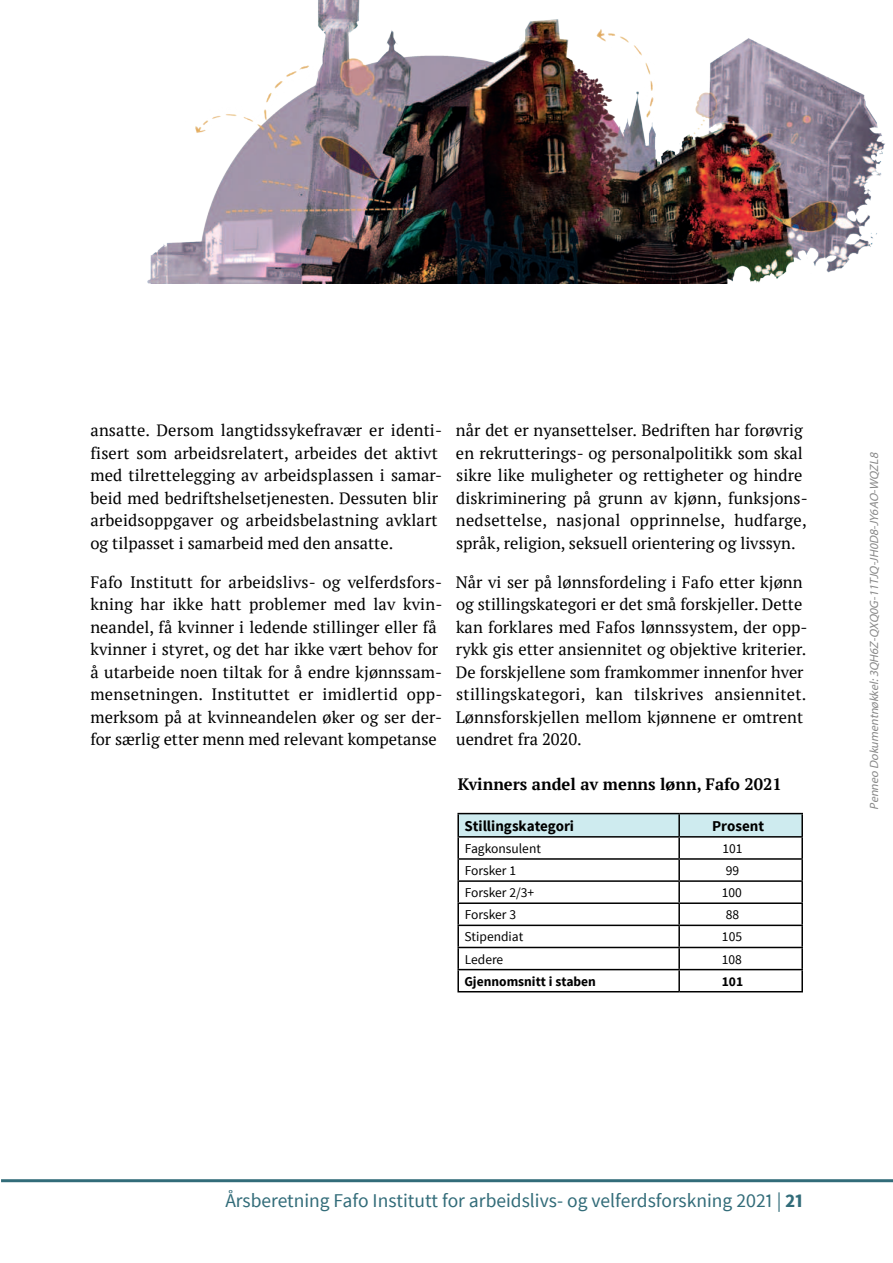
<style>
.page{position:relative;width:893px;height:1263px;background:#fff}
.page>*{position:absolute;margin:0;border:0;box-sizing:border-box;transform-origin:0 0}
.t1{font:19.5px "Source Sans Pro";color:#326c79}
.t2{font:16.5px/22.5px "PT Serif";letter-spacing:.005em;color:#000}
.t3{font:700 16.5px "PT Serif";color:#000}
.t4{font:700 15px "Source Sans Pro";color:#000}
.t5{font:13.5px "Source Sans Pro";color:#000}
.t6{font:700 13.5px "Source Sans Pro";color:#000}
.t7{font:italic 12px "Myriad Pro";color:#888}
.s1{font-weight:700}
</style>
<div class="page">
<hr style="left:1px;top:1179px;width:892px;height:3px;background:#326c79">
<div style="left:459px;top:814px;width:342px;height:22px;background:#ceebef"></div>
<hr style="left:457px;top:813px;width:222px;height:1px;background:#000">
<hr style="left:457px;top:814px;width:2px;height:22px;background:#000">
<hr style="left:679px;top:813px;width:124px;height:1px;background:#000">
<hr style="left:678px;top:814px;width:2px;height:22px;background:#000">
<hr style="left:801px;top:814px;width:2px;height:22px;background:#000">
<hr style="left:457px;top:836px;width:222px;height:1px;background:#000">
<hr style="left:457px;top:837px;width:2px;height:21px;background:#000">
<hr style="left:679px;top:836px;width:124px;height:1px;background:#000">
<hr style="left:678px;top:837px;width:2px;height:21px;background:#000">
<hr style="left:801px;top:837px;width:2px;height:21px;background:#000">
<hr style="left:457px;top:858px;width:222px;height:2px;background:#000">
<hr style="left:457px;top:860px;width:2px;height:20px;background:#000">
<hr style="left:679px;top:858px;width:124px;height:2px;background:#000">
<hr style="left:678px;top:860px;width:2px;height:20px;background:#000">
<hr style="left:801px;top:860px;width:2px;height:20px;background:#000">
<hr style="left:457px;top:880px;width:222px;height:2px;background:#000">
<hr style="left:457px;top:882px;width:2px;height:20px;background:#000">
<hr style="left:679px;top:880px;width:124px;height:2px;background:#000">
<hr style="left:678px;top:882px;width:2px;height:20px;background:#000">
<hr style="left:801px;top:882px;width:2px;height:20px;background:#000">
<hr style="left:457px;top:902px;width:222px;height:2px;background:#000">
<hr style="left:457px;top:904px;width:2px;height:20px;background:#000">
<hr style="left:679px;top:902px;width:124px;height:2px;background:#000">
<hr style="left:678px;top:904px;width:2px;height:20px;background:#000">
<hr style="left:801px;top:904px;width:2px;height:20px;background:#000">
<hr style="left:457px;top:924px;width:222px;height:2px;background:#000">
<hr style="left:457px;top:926px;width:2px;height:21px;background:#000">
<hr style="left:679px;top:924px;width:124px;height:2px;background:#000">
<hr style="left:678px;top:926px;width:2px;height:21px;background:#000">
<hr style="left:801px;top:926px;width:2px;height:21px;background:#000">
<hr style="left:457px;top:947px;width:222px;height:1px;background:#000">
<hr style="left:457px;top:948px;width:2px;height:21px;background:#000">
<hr style="left:679px;top:947px;width:124px;height:1px;background:#000">
<hr style="left:678px;top:948px;width:2px;height:21px;background:#000">
<hr style="left:801px;top:948px;width:2px;height:21px;background:#000">
<hr style="left:457px;top:969px;width:222px;height:1px;background:#000">
<hr style="left:457px;top:970px;width:2px;height:21px;background:#000">
<hr style="left:679px;top:969px;width:124px;height:1px;background:#000">
<hr style="left:678px;top:970px;width:2px;height:21px;background:#000">
<hr style="left:801px;top:970px;width:2px;height:21px;background:#000">
<hr style="left:457px;top:991px;width:222px;height:1px;background:#000">
<hr style="left:679px;top:991px;width:124px;height:1px;background:#000">
<img style="left:147px;top:0;width:738px;height:284px">
<p class="t2" style="left:90px;top:419px;width:353px">ansatte. Dersom langtidssykefravær er identi&shy;fisert som arbeidsrelatert, arbeides det aktivt med tilrettelegging av arbeidsplassen i samar&shy;beid med bedriftshelsetjenesten. Dessuten blir arbeidsoppgaver og arbeidsbelastning avklart og tilpasset i samarbeid med den ansatte.</p>
<p class="t2" style="left:90px;top:571px;width:353px">Fafo Institutt for arbeidslivs- og velferdsfors&shy;kning har ikke hatt problemer med lav kvin&shy;neandel, få kvinner i ledende stillinger eller få kvinner i styret, og det har ikke vært behov for å utarbeide noen tiltak for å endre kjønnssam&shy;mensetningen. Instituttet er imidlertid opp&shy;merksom på at kvinneandelen øker og ser der&shy;for særlig etter menn med relevant kompetanse</p>
<p class="t2" style="left:456px;top:419px;width:353px">når det er nyansettelser. Bedriften har forøvrig en rekrutterings- og personalpolitikk som skal sikre like muligheter og rettigheter og hindre diskriminering på grunn av kjønn, funksjons&shy;nedsettelse, nasjonal opprinnelse, hudfarge, språk, religion, seksuell orientering og livssyn.</p>
<p class="t2" style="left:456px;top:571px;width:353px">Når vi ser på lønnsfordeling i Fafo etter kjønn og stillingskategori er det små forskjeller. Dette kan forklares med Fafos lønnssystem, der opp&shy;rykk gis etter ansiennitet og objektive kriterier.<br>De forskjellene som framkommer innenfor hver stillingskategori, kan tilskrives ansiennitet.<br>Lønnsforskjellen mellom kjønnene er omtrent uendret fra 2020.</p>
<p class="t3" style="left:458px;top:777px;width:325px">Kvinners andel av menns lønn, Fafo 2021</p>
<p class="t4" style="left:464px;top:820px;width:111px">Stillingskategori</p>
<p class="t4" style="left:712px;top:820px;width:53px">Prosent</p>
<p class="t5" style="left:465px;top:841px;width:78px">Fagkonsulent</p>
<p class="t5" style="left:722px;top:841px;width:22px">101</p>
<p class="t5" style="left:465px;top:863px;width:53px">Forsker 1</p>
<p class="t5" style="left:726px;top:863px;width:15px">99</p>
<p class="t5" style="left:465px;top:884px;width:71px">Forsker 2/3+</p>
<p class="t5" style="left:722px;top:885px;width:22px">100</p>
<p class="t5" style="left:465px;top:906px;width:53px">Forsker 3</p>
<p class="t5" style="left:726px;top:906px;width:15px">88</p>
<p class="t5" style="left:464px;top:930px;width:60px">Stipendiat</p>
<p class="t5" style="left:722px;top:929px;width:22px">105</p>
<p class="t5" style="left:465px;top:952px;width:40px">Ledere</p>
<p class="t5" style="left:722px;top:951px;width:22px">108</p>
<p class="t6" style="left:464px;top:976px;width:133px">Gjennomsnitt i staben</p>
<p class="t6" style="left:722px;top:976px;width:23px">101</p>
<p class="t7" style="left:869px;top:810px;width:361px;rotate:-90deg">Penneo Dokumentnøkkel:3QH6Z-QXQ0G-11TJQ-JH0D8-JY6AO-WQZL8</p>
<p class="t1" style="left:225px;top:1189px;width:579px">Årsberetning Fafo Institutt for arbeidslivs- og velferdsforskning 2021 | <span class="s1">21</span></p>
</div>
